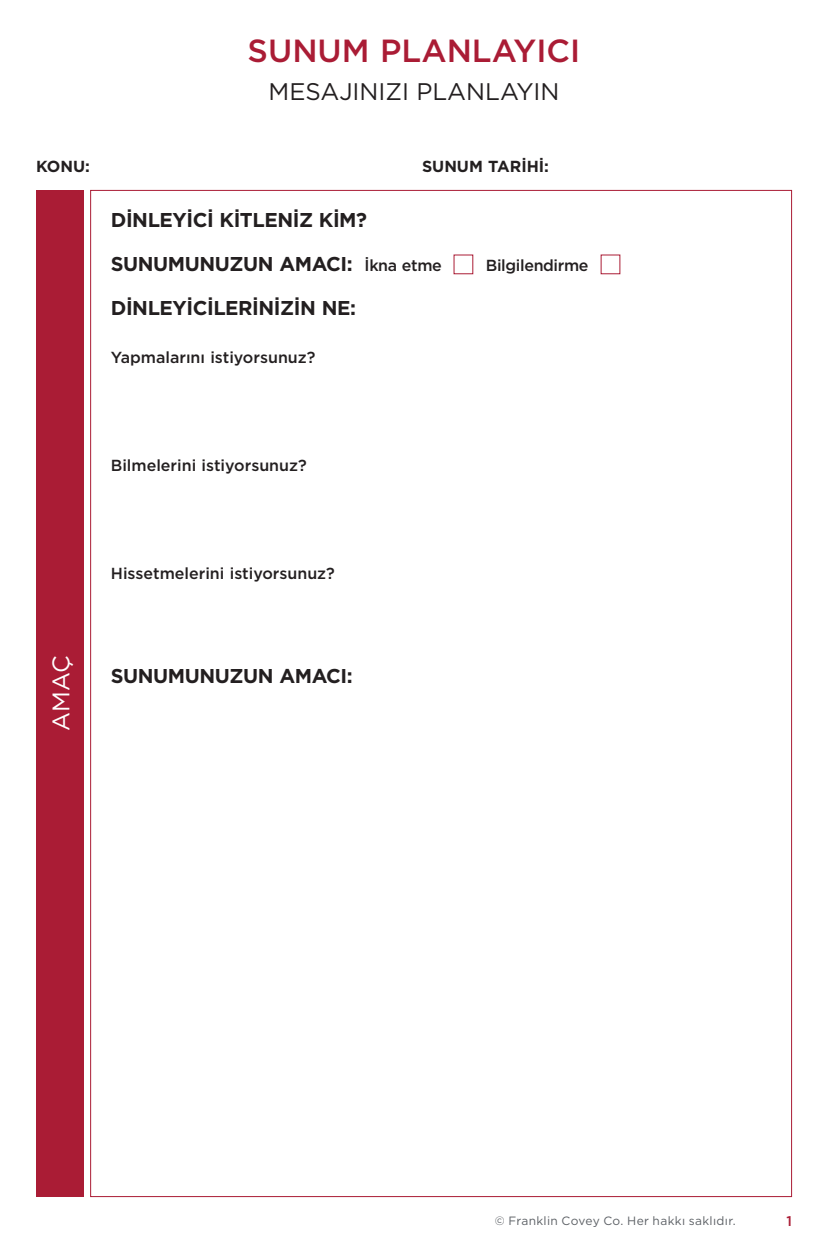
<style>
.page{position:relative;width:828px;height:1260px;background:#fff}
.page>*{position:absolute;margin:0;border:0;box-sizing:border-box;transform-origin:0 0}
.t1{font:500 32px "Gotham";color:#aa1c35}
.t2{font:24px "Gotham";color:#231f20}
.t3{font:24px "Gotham";color:#fff}
.t4{font:700 20px "Gotham";letter-spacing:-.02em;color:#231f20}
.t5{font:500 16px "Gotham";color:#231f20}
.t6{font:700 16px "Gotham";color:#231f20}
.t7{font:500 16px "Gotham";letter-spacing:-.02em;color:#231f20}
.t8{font:500 14px "Gotham";color:#aa1c35}
.t9{font:12px "Gotham";letter-spacing:.03em;color:#5c6065}
.s1{font-weight:500;font-size:16px}
</style>
<div class="page">
<div style="left:36px;top:190px;width:48px;height:1007px;background:#aa1c35"></div>
<h1 class="t1" style="left:248px;top:29px;width:334px">SUNUM PLANLAYICI</h1>
<p class="t2" style="left:269px;top:76px;width:292px">MESAJINIZI PLANLAYIN</p>
<p class="t6" style="left:36px;top:155px;width:55px">KONU:</p>
<p class="t6" style="left:422px;top:155px;width:129px">SUNUM TARİHİ:</p>
<p class="t4" style="left:111px;top:206px;width:258px">DİNLEYİCİ KİTLENİZ KİM?</p>
<p class="t4" style="left:111px;top:250px;width:333px">SUNUMUNUZUN AMACI: <span class="s1">İkna etme</span></p>
<p class="t7" style="left:486px;top:254px;width:104px">Bilgilendirme</p>
<p class="t4" style="left:111px;top:294px;width:247px">DİNLEYİCİLERİNİZİN NE:</p>
<p class="t5" style="left:111px;top:346px;width:206px">Yapmalarını istiyorsunuz?</p>
<p class="t5" style="left:111px;top:454px;width:197px">Bilmelerini istiyorsunuz?</p>
<p class="t3" style="left:46px;top:731px;width:77px;rotate:-90deg">AMAÇ</p>
<p class="t5" style="left:111px;top:562px;width:226px">Hissetmelerini istiyorsunuz?</p>
<p class="t4" style="left:111px;top:662px;width:243px">SUNUMUNUZUN AMACI:</p>
<p class="t9" style="left:495px;top:1213px;width:242px">© Franklin Covey Co. Her hakkı saklıdır.</p>
<p class="t8" style="left:786px;top:1212px;width:7px">1</p>
</div>
